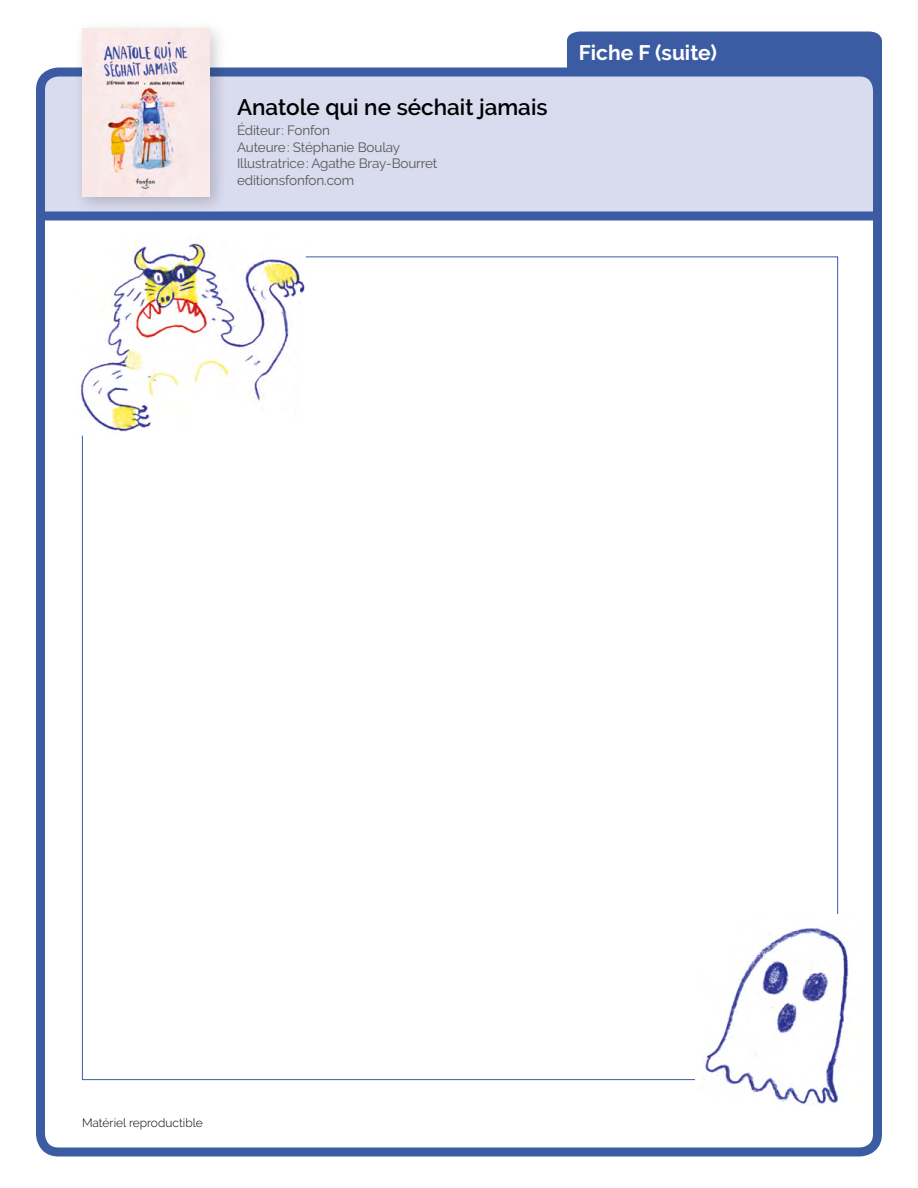
<style>
.page{position:relative;width:918px;height:1188px;background:#fff}
.page>*{position:absolute;margin:0;border:0;box-sizing:border-box;transform-origin:0 0}
.t1{font:600 22.5px "Raleway";color:#000}
.t2{font:700 21px "Raleway";color:#fff}
.t3{font:13.5px/16.5px "Raleway";letter-spacing:-.01em;color:#575756}
.t4{font:300 12px "Raleway";color:#000}
</style>
<div class="page">
<div style="left:44px;top:75px;width:830px;height:144px;background:#d9dbee"></div>
<div style="left:40px;top:212px;width:838px;height:8px;background:#3b5ca2"></div>
<svg style="left:567px;top:32px;width:315px;height:53px"></svg>
<div style="left:36px;top:68px;width:846px;height:1088px;border:9px solid #3b5ca2;border-radius:18px"></div>
<img style="left:705px;top:928px;width:144px;height:177px">
<img style="left:79px;top:242px;width:228px;height:194px">
<div style="left:73px;top:19px;width:156px;height:196px;background:#000;opacity:.2"></div>
<img style="left:82px;top:29px;width:128px;height:167px">
<h1 class="t1" style="left:237px;top:94px;width:312px">Anatole qui ne séchait jamais</h1>
<p class="t3" style="left:237px;top:122px;width:202px">Éditeur: Fonfon<br>Auteure: Stéphanie Boulay<br>Illustratrice: Agathe Bray-Bourret editionsfonfon.com</p>
<p class="t2" style="left:579px;top:40px;width:140px">Fiche F (suite)</p>
<p class="t4" style="left:82px;top:1116px;width:122px">Matériel reproductible</p>
</div>
